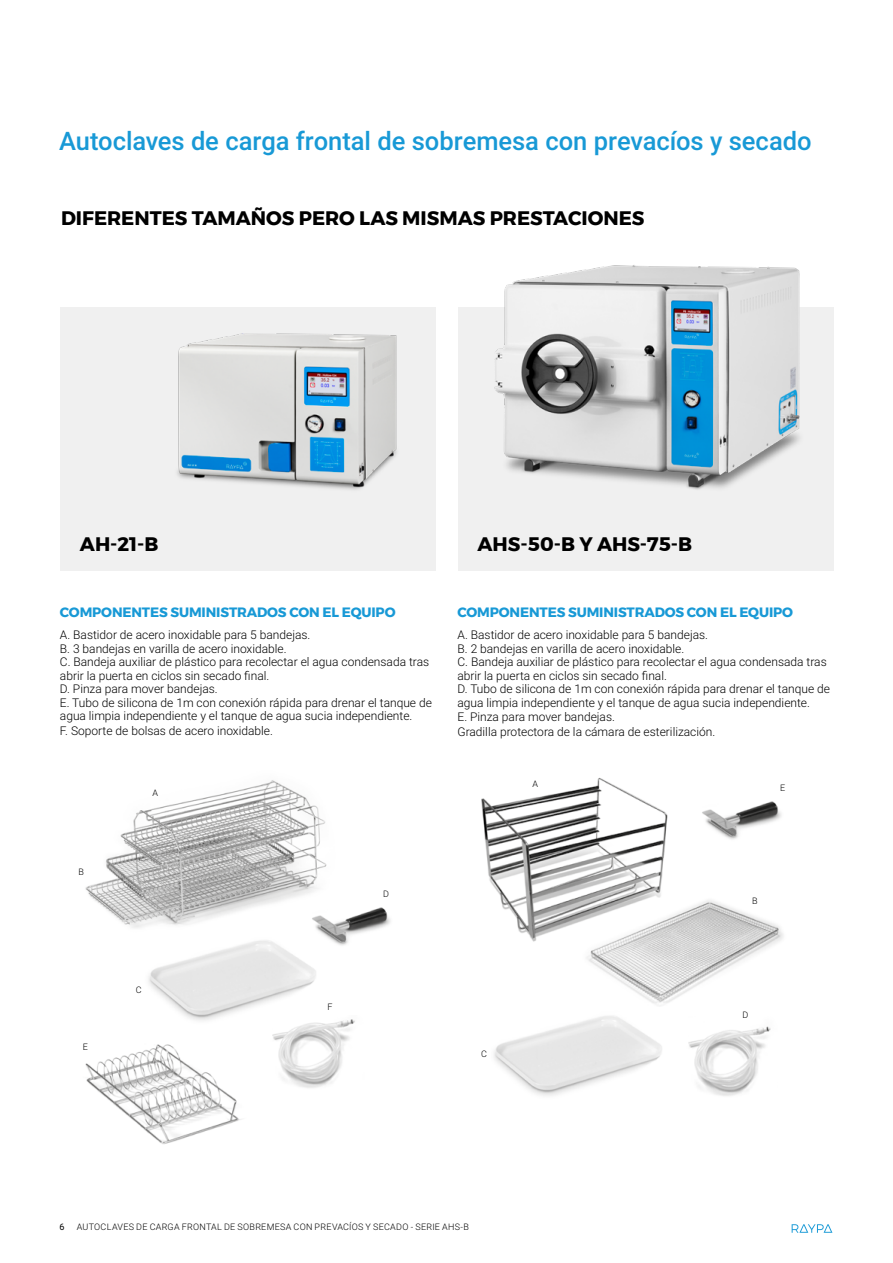
<style>
.page{position:relative;width:893px;height:1263px;background:#fff}
.page>*{position:absolute;margin:0;border:0;box-sizing:border-box;transform-origin:0 0}
.t1{font:500 25.5px "Roboto";letter-spacing:-.005em;color:#1899d6}
.t2{font:700 19.5px "Montserrat";color:#000}
.t3{font:700 13.5px "Montserrat";letter-spacing:-.01em;color:#1899d6}
.t4{font:300 12px/13.6px "Roboto";color:#000}
.t5{font:300 9px "Roboto";letter-spacing:.03em;color:#000}
.t6{font:9px "Roboto";color:#000}
</style>
<div class="page">
<svg style="left:792px;top:1224px;width:40px;height:9px"></svg>
<img style="left:85px;top:1044px;width:156px;height:100px">
<img style="left:148px;top:940px;width:168px;height:81px">
<img style="left:268px;top:1016px;width:87px;height:72px">
<img style="left:85px;top:780px;width:242px;height:148px">
<img style="left:308px;top:905px;width:83px;height:45px">
<div style="left:60px;top:308px;width:376px;height:263px;background:#f0f0f0"></div>
<div style="left:458px;top:308px;width:375px;height:263px;background:#f0f0f0"></div>
<img style="left:481px;top:777px;width:187px;height:165px">
<img style="left:572px;top:879px;width:211px;height:125px">
<img style="left:494px;top:1016px;width:168px;height:80px">
<img style="left:688px;top:1026px;width:83px;height:70px">
<img style="left:702px;top:801px;width:79px;height:39px">
<img style="left:177px;top:333px;width:220px;height:157px">
<img style="left:475px;top:265px;width:359px;height:254px">
<h1 class="t1" style="left:59px;top:123px;width:754px">Autoclaves de carga frontal de sobremesa con prevacíos y secado</h1>
<h2 class="t2" style="left:61px;top:202px;width:585px">DIFERENTES TAMAÑOS PERO LAS MISMAS PRESTACIONES</h2>
<h2 class="t2" style="left:80px;top:528px;width:80px">AH-21-B</h2>
<h2 class="t2" style="left:478px;top:528px;width:216px">AHS-50-B Y AHS-75-B</h2>
<p class="t3" style="left:60px;top:602px;width:337px">COMPONENTES SUMINISTRADOS CON EL EQUIPO</p>
<p class="t4" style="left:60px;top:628px;width:374px">A. Bastidor de acero inoxidable para 5 bandejas.<br>B. 3 bandejas en varilla de acero inoxidable.<br>C. Bandeja auxiliar de plástico para recolectar el agua condensada tras abrir la puerta en ciclos sin secado final.<br>D. Pinza para mover bandejas.<br>E. Tubo de silicona de 1m con conexión rápida para drenar el tanque de agua limpia independiente y el tanque de agua sucia independiente.<br>F. Soporte de bolsas de acero inoxidable.</p>
<p class="t5" style="left:152px;top:786px;width:7px">A</p>
<p class="t3" style="left:457px;top:602px;width:337px">COMPONENTES SUMINISTRADOS CON EL EQUIPO</p>
<p class="t4" style="left:457px;top:628px;width:374px">A. Bastidor de acero inoxidable para 5 bandejas.<br>B. 2 bandejas en varilla de acero inoxidable.<br>C. Bandeja auxiliar de plástico para recolectar el agua condensada tras abrir la puerta en ciclos sin secado final.<br>D. Tubo de silicona de 1m con conexión rápida para drenar el tanque de agua limpia independiente y el tanque de agua sucia independiente.<br>E. Pinza para mover bandejas.<br>Gradilla protectora de la cámara de esterilización.</p>
<p class="t5" style="left:533px;top:778px;width:7px">A</p>
<p class="t5" style="left:780px;top:781px;width:7px">E</p>
<p class="t5" style="left:79px;top:866px;width:7px">B</p>
<p class="t5" style="left:383px;top:888px;width:7px">D</p>
<p class="t5" style="left:752px;top:894px;width:7px">B</p>
<p class="t5" style="left:83px;top:1040px;width:7px">E</p>
<p class="t5" style="left:136px;top:983px;width:7px">C</p>
<p class="t5" style="left:327px;top:1001px;width:7px">F</p>
<p class="t5" style="left:481px;top:1047px;width:7px">C</p>
<p class="t5" style="left:743px;top:1008px;width:7px">D</p>
<p class="t6" style="left:60px;top:1220px;width:7px">6</p>
<p class="t5" style="left:77px;top:1220px;width:394px">AUTOCLAVES DE CARGA FRONTAL DE SOBREMESA CON PREVACÍOS Y SECADO - SERIE AHS-B</p>
</div>
